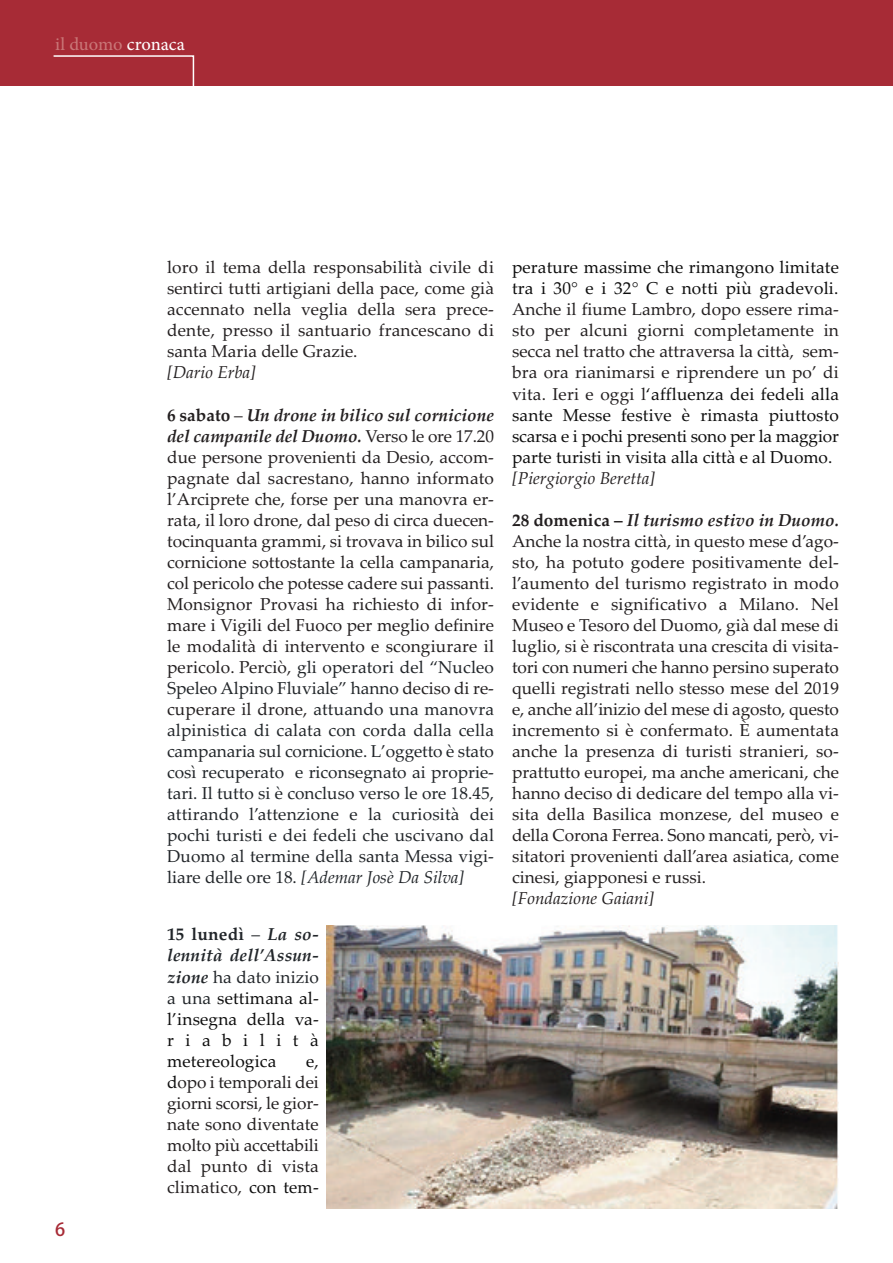
<style>
.page{position:relative;width:893px;height:1263px;background:#fff}
.page>*{position:absolute;margin:0;border:0;box-sizing:border-box;transform-origin:0 0}
.t1{font:18px "Adobe Hebrew";letter-spacing:-.005em;color:#c97677}
.t2{font:18px "Adobe Heiti Std";color:#a72b36}
.t3{font:17.25px/21px "Palatino Linotype";color:#231f20;text-align:justify}
.t4{font:17.25px/21px "Palatino Linotype";letter-spacing:.01em;color:#0d0d0d;text-align:justify}
.t5{font:italic 17.25px "Palatino Linotype";color:#231f20}
.s1{color:#fff}
.s2{font-weight:700}
.s3{font-weight:700;font-style:italic}
.s4{color:#212529}
.s5{font-style:italic;color:#212529}
.s6{font-weight:700;color:#212529}
.s7{font-weight:700;font-style:italic;color:#212529}
.s8{color:#0d0d0d}
</style>
<div class="page">
<div style="left:0;top:0;width:893px;height:85px;background:#a72b36"></div>
<svg style="left:52px;top:55px;width:143px;height:31px"></svg>
<img style="left:326px;top:925px;width:513px;height:284px">
<p class="t1" style="left:55px;top:37px;width:131px">il duomo <span class="s1">cronaca</span></p>
<p class="t2" style="left:55px;top:1219px;width:12px">6</p>
<p class="t3" style="left:167px;top:257px;width:328px">loro il tema della responsabilità civile di sentirci tutti artigiani della pace, come già accennato nella veglia della sera prece&shy;dente, presso il santuario francescano di santa Maria delle Grazie.</p>
<p class="t5" style="left:167px;top:362px;width:90px">[Dario Erba]</p>
<p class="t3" style="left:167px;top:404px;width:328px"><span class="s2">6 sabato</span> – <span class="s3">Un drone in bilico sul cornicione del campanile del Duomo.</span> Verso le ore 17.20 due persone provenienti da Desio, accom&shy;pagnate dal sacrestano, hanno informato l’Arciprete che, forse per una manovra er&shy;rata, il loro drone, dal peso di circa duecen&shy;tocinquanta grammi, si trovava in bilico sul cornicione sottostante la cella campanaria, col pericolo che potesse cadere sui passanti.<br>Monsignor Provasi ha richiesto di infor&shy;mare i Vigili del Fuoco per meglio definire le modalità di intervento e scongiurare il pericolo. Perciò, <span class="s4">gli operatori del “Nucleo Speleo Alpino Fluviale” hanno</span> deciso di re&shy;cuperare il drone, <span class="s4">attuando una manovra alpinistica di calata con corda dalla cella campanaria sul cornicione. L’oggetto è stato così recuperato e riconsegnato ai proprie&shy;tari. Il tutto si è concluso verso le ore 18.45, attirando l’attenzione e la curiosità dei pochi turisti e dei fedeli che uscivano dal Duomo al termine della santa Messa vigi&shy;liare delle ore 18.</span> <span class="s5">[Ademar Josè Da Silva]</span></p>
<p class="t4" style="left:167px;top:924px;width:153px"><span class="s6">15 lunedì</span> <span class="s4">–</span> <span class="s7">La so&shy;lennità dell’Assun&shy;zione</span> <span class="s4">ha dato inizio a una</span> settimana al&shy;l’insegna della va&shy;riabilità metereologica</p>
<p class="t3" style="left:167px;top:1050px;width:153px;text-indent:139px"><span class="s8">e, d</span>opo i temporali dei giorni scorsi, le gior&shy;nate sono diventate molto più accettabili dal punto di vista climatico, <span class="s8">con tem-</span></p>
<p class="t4" style="left:512px;top:257px;width:328px">perature massime che rimangono limitate tra i 30° e i 32° C e notti più gradevoli.</p>
<p class="t3" style="left:512px;top:299px;width:328px">Anche il fiume Lambro, dopo essere rima&shy;sto per alcuni giorni completamente in secca nel tratto che attraversa la città, sem&shy;bra ora rianimarsi e riprendere un po’ di vita. Ieri e oggi l<span class="s8">‘affluenza dei fedeli alla sante Messe festive è rimasta piuttosto scarsa e i pochi presenti sono per la maggior parte turisti in visita alla città e al Duomo.</span></p>
<p class="t5" style="left:512px;top:468px;width:145px">[Piergiorgio Beretta]</p>
<p class="t3" style="left:512px;top:509px;width:328px"><span class="s2">28 domenica –</span> <span class="s3">Il turismo estivo in Duomo.<br></span>Anche la nostra città, in questo mese d’ago&shy;sto, ha potuto godere positivamente del&shy;l’aumento del turismo registrato in modo evidente e significativo a Milano. Nel Museo e Tesoro del Duomo, già dal mese di luglio, si è riscontrata una crescita di visita&shy;tori con numeri che hanno persino superato quelli registrati nello stesso mese del 2019 e, anche all’inizio del mese di agosto, questo incremento si è confermato. È aumentata anche la presenza di turisti stranieri, so&shy;prattutto europei, ma anche americani, che hanno deciso di dedicare del tempo alla vi&shy;sita della Basilica monzese, del museo e della Corona Ferrea. Sono mancati, però, vi&shy;sitatori provenienti dall’area asiatica, come cinesi, giapponesi e russi.</p>
<p class="t5" style="left:512px;top:888px;width:144px">[Fondazione Gaiani]</p>
</div>
